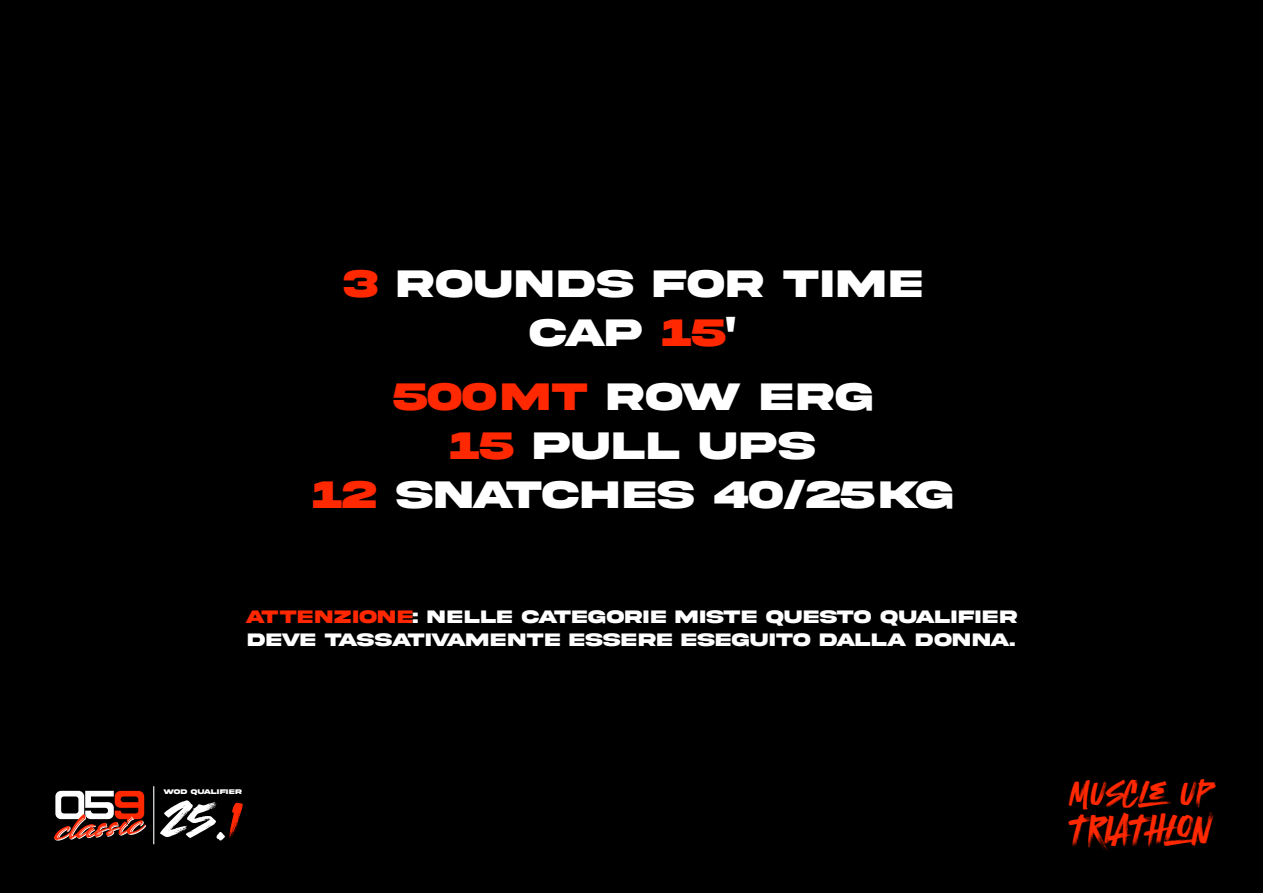
<style>
.page{position:relative;width:1263px;height:893px;background:#000}
.page>*{position:absolute;margin:0;border:0;box-sizing:border-box;transform-origin:0 0}
.t1{font:51.3px "Atomic Marker";color:#fff}
.t2{font:700 40.5px/48.6px "Akira Expanded Super";letter-spacing:.04em;color:#fff;text-align:center}
.t3{font:37.05px "Atomic Marker";color:#ff2800}
.t4{font:31.95px "Atomic Marker";color:#ff2800}
.t5{font:700 19.05px/23px "Akira Expanded Super";letter-spacing:.055em;color:#fff}
.t6{font:700 7.2px "Akira Expanded Super";letter-spacing:.055em;color:#fff}
.s1{color:#ff2800}
</style>
<div class="page">
<svg style="left:54px;top:791px;width:92px;height:50px"></svg>
<hr style="left:153px;top:786px;width:1px;height:58px;background:#fff">
<h2 class="t2" style="left:343px;top:260px;width:580px"><span class="s1">3</span> ROUNDS FOR TIME<br>CAP <span class="s1">15</span>'</h2>
<h2 class="t2" style="left:313px;top:374px;width:642px"><span class="s1">500MT</span> ROW ERG<br><span class="s1">15</span> PULL UPS<br><span class="s1">12</span> SNATCHES 40/25KG</h2>
<p class="t5" style="left:246px;top:605px;width:773px"><span class="s1">ATTENZIONE</span>: NELLE CATEGORIE MISTE QUESTO QUALIFIER<br>DEVE TASSATIVAMENTE ESSERE ESEGUITO DALLA DONNA.</p>
<p class="t6" style="left:163px;top:788px;width:80px">WOD QUALIFIER</p>
<h3 class="t4" style="left:1070px;top:775px;width:143px">MUSCLE UP</h3>
<h3 class="t3" style="left:1070px;top:809px;width:143px">TRIATHLON</h3>
<h1 class="t1" style="left:163px;top:791px;width:80px">25.<span class="s1">1</span></h1>
</div>
